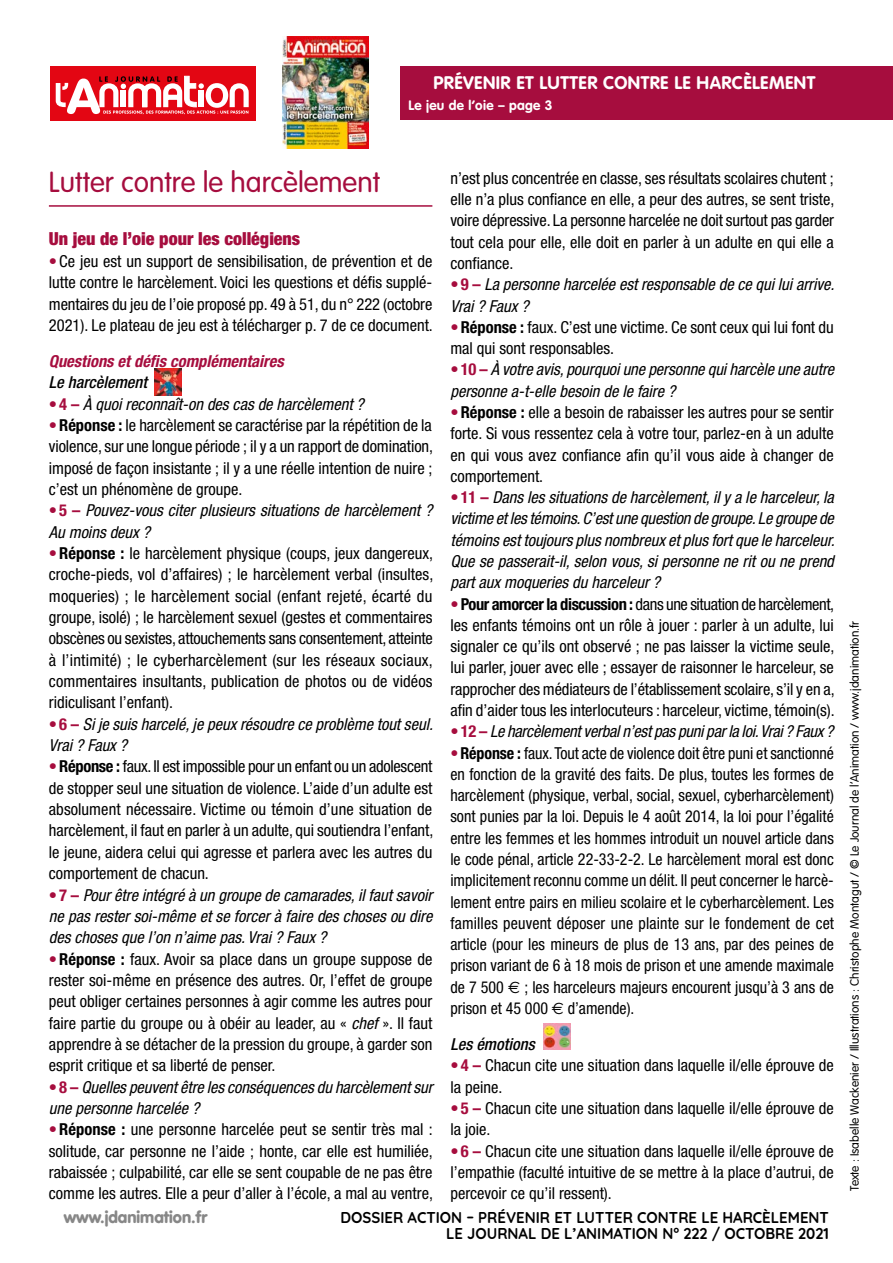
<style>
.page{position:relative;width:893px;height:1263px;background:#fff}
.page>*{position:absolute;margin:0;border:0;box-sizing:border-box;transform-origin:0 0}
.t1{font:300 28.5px "VAG Rounded";color:#a60d3e}
.t2{font:700 18px "VAG Rounded";letter-spacing:.025em;color:#fff}
.t3{font:900 condensed 18px "Helvetica Neue";color:#a60d3e}
.t4{font:condensed 16.5px/21.3px "Helvetica Neue";color:#000;text-align:justify}
.t5{font:italic condensed 16.5px/21.3px "Helvetica Neue";color:#000}
.t6{font:italic 700 condensed 16.5px "Helvetica Neue";color:#a60d3e}
.t7{font:italic 500 condensed 16.5px "Helvetica Neue";color:#000}
.t8{font:900 16.5px "VAG Rounded";color:#878787}
.t9{font:700 15.6px/15.9px "Quicksand";color:#000;text-align:right;scale:.96 1}
.t10{font:700 13.5px "VAG Rounded";letter-spacing:.025em;color:#fff}
.t11{font:300 12px "VAG Rounded";color:#000}
.s1{color:#a60d3e}
.s2{font-weight:700;font-style:normal;color:#a60d3e}
.s3{font-weight:700;color:#a60d3e}
.s4{font-weight:700}
.s5{font-style:italic}
.s6{font-family:"Euro Sans";font-stretch:normal}
</style>
<div class="page">
<hr style="left:49px;top:205px;width:383px;height:2px;background:#a60d3e">
<div style="left:50px;top:66px;width:205px;height:54px;background:#e30613"></div>
<svg style="left:55px;top:76px;width:194px;height:38px"></svg>
<div style="left:400px;top:66px;width:493px;height:54px;background:#a60d3e"></div>
<img style="left:282px;top:36px;width:86px;height:113px">
<img style="left:154px;top:369px;width:27px;height:26px">
<img style="left:543px;top:1023px;width:27px;height:27px">
<p class="t2" style="left:433px;top:72px;width:383px">PRÉVENIR ET LUTTER CONTRE LE HARCÈLEMENT</p>
<p class="t10" style="left:408px;top:97px;width:146px">Le jeu de l’oie – page 3</p>
<h1 class="t1" style="left:49px;top:166px;width:333px">Lutter contre le harcèlement</h1>
<p class="t3" style="left:49px;top:228px;width:253px">Un jeu de l’oie pour les collégiens</p>
<p class="t4" style="left:49px;top:250px;width:386px"><span class="s1">•</span>Ce jeu est un support de sensibilisation, de prévention et de lutte contre le harcèlement. Voici les questions et défis supplé&shy;mentaires du jeu de l’oie proposé pp. 49 à 51, du n° 222 (octobre 2021). Le plateau de jeu est à télécharger p. 7 de ce document.</p>
<p class="t6" style="left:49px;top:351px;width:236px">Questions et défis complémentaires</p>
<p class="t7" style="left:49px;top:373px;width:100px">Le harcèlement</p>
<p class="t5" style="left:49px;top:393px;width:317px"><span class="s2">•4 –</span> À quoi reconnaît-on des cas de harcèlement ?</p>
<p class="t4" style="left:49px;top:414px;width:386px"><span class="s3">•</span><span class="s4">Réponse :</span> le harcèlement se caractérise par la répétition de la violence, sur une longue période ; il y a un rapport de domination, imposé de façon insistante ; il y a une réelle intention de nuire ; c’est un phénomène de groupe.</p>
<p class="t5" style="left:49px;top:500px;width:385px"><span class="s2">•5 –</span> Pouvez-vous citer plusieurs situations de harcèlement ?<br>Au moins deux ?</p>
<p class="t4" style="left:49px;top:542px;width:386px"><span class="s3">•</span><span class="s4">Réponse :</span> le harcèlement physique (coups, jeux dangereux, croche-pieds, vol d’affaires) ; le harcèlement verbal (insultes, moqueries) ; le harcèlement social (enfant rejeté, écarté du groupe, isolé) ; le harcèlement sexuel (gestes et commentaires obscènes ou sexistes, attouchements sans consentement, atteinte à l’intimité) ; le cyberharcèlement (sur les réseaux sociaux, commentaires insultants, publication de photos ou de vidéos ridiculisant l’enfant).</p>
<p class="t5" style="left:49px;top:713px;width:386px"><span class="s2">•6 –</span> Si je suis harcelé, je peux résoudre ce problème tout seul.<br>Vrai ? Faux ?</p>
<p class="t4" style="left:49px;top:756px;width:386px"><span class="s3">•</span><span class="s4">Réponse :</span> faux. Il est impossible pour un enfant ou un adolescent de stopper seul une situation de violence. L’aide d’un adulte est absolument nécessaire. Victime ou témoin d’une situation de harcèlement, il faut en parler à un adulte, qui soutiendra l’enfant, le jeune, aidera celui qui agresse et parlera avec les autres du comportement de chacun.</p>
<p class="t5" style="left:49px;top:884px;width:385px;text-align:justify"><span class="s2">•7 –</span> Pour être intégré à un groupe de camarades, il faut savoir ne pas rester soi-même et se forcer à faire des choses ou dire des choses que l’on n’aime pas. Vrai ? Faux ?</p>
<p class="t4" style="left:49px;top:948px;width:385px"><span class="s3">•</span><span class="s4">Réponse :</span> faux. Avoir sa place dans un groupe suppose de rester soi-même en présence des autres. Or, l’effet de groupe peut obliger certaines personnes à agir comme les autres pour faire partie du groupe ou à obéir au leader, au « <span class="s5">chef</span> ». Il faut apprendre à se détacher de la pression du groupe, à garder son esprit critique et sa liberté de penser.</p>
<p class="t5" style="left:49px;top:1076px;width:385px"><span class="s2">• 8 –</span> Quelles peuvent être les conséquences du harcèlement sur une personne harcelée ?</p>
<p class="t4" style="left:49px;top:1118px;width:386px"><span class="s3">•</span><span class="s4">Réponse :</span> une personne harcelée peut se sentir très mal : solitude, car personne ne l’aide ; honte, car elle est humiliée, rabaissée ; culpabilité, car elle se sent coupable de ne pas être comme les autres. Elle a peur d’aller à l’école, a mal au ventre,</p>
<p class="t4" style="left:450px;top:167px;width:386px">n’est plus concentrée en classe, ses résultats scolaires chutent ; elle n’a plus confiance en elle, a peur des autres, se sent triste, voire dépressive. La personne harcelée ne doit surtout pas garder tout cela pour elle, elle doit en parler à un adulte en qui elle a confiance.</p>
<p class="t5" style="left:450px;top:274px;width:386px"><span class="s2">• 9 –</span> La personne harcelée est responsable de ce qui lui arrive.<br>Vrai ? Faux ?</p>
<p class="t4" style="left:450px;top:316px;width:385px"><span class="s3">•</span><span class="s4">Réponse :</span> faux. C’est une victime. Ce sont ceux qui lui font du mal qui sont responsables.</p>
<p class="t5" style="left:450px;top:359px;width:385px"><span class="s2">• 10 –</span> À votre avis, pourquoi une personne qui harcèle une autre personne a-t-elle besoin de le faire ?</p>
<p class="t4" style="left:450px;top:401px;width:385px"><span class="s3">•</span><span class="s4">Réponse :</span> elle a besoin de rabaisser les autres pour se sentir forte. Si vous ressentez cela à votre tour, parlez-en à un adulte en qui vous avez confiance afin qu’il vous aide à changer de comportement.</p>
<p class="t5" style="left:450px;top:486px;width:386px;text-align:justify"><span class="s2">• 11 –</span> Dans les situations de harcèlement, il y a le harceleur, la victime et les témoins. C’est une question de groupe. Le groupe de témoins est toujours plus nombreux et plus fort que le harceleur.<br>Que se passerait-il, selon vous, si personne ne rit ou ne prend part aux moqueries du harceleur ?</p>
<p class="t4" style="left:450px;top:593px;width:386px"><span class="s3">•</span><span class="s4">Pour amorcer la discussion :</span> dans une situation de harcèlement, les enfants témoins ont un rôle à jouer : parler à un adulte, lui signaler ce qu’ils ont observé ; ne pas laisser la victime seule, lui parler, jouer avec elle ; essayer de raisonner le harceleur, se rapprocher des médiateurs de l’établissement scolaire, s’il y en a, afin d’aider tous les interlocuteurs : harceleur, victime, témoin(s).</p>
<p class="t5" style="left:450px;top:721px;width:385px"><span class="s2">• 12 –</span> Le harcèlement verbal n’est pas puni par la loi. Vrai ? Faux ?</p>
<p class="t4" style="left:450px;top:742px;width:385px"><span class="s3">•</span><span class="s4">Réponse :</span> faux. Tout acte de violence doit être puni et sanctionné en fonction de la gravité des faits. De plus, toutes les formes de harcèlement (physique, verbal, social, sexuel, cyberharcèlement) sont punies par la loi. Depuis le 4 août 2014, la loi pour l’égalité entre les femmes et les hommes introduit un nouvel article dans le code pénal, article 22-33-2-2. Le harcèlement moral est donc implicitement reconnu comme un délit. Il peut concerner le harcè&shy;lement entre pairs en milieu scolaire et le cyberharcèlement. Les familles peuvent déposer une plainte sur le fondement de cet article (pour les mineurs de plus de 13 ans, par des peines de prison variant de 6 à 18 mois de prison et une amende maximale de 7 500 <span class="s6">E</span> ; les harceleurs majeurs encourent jusqu’à 3 ans de prison et 45 000 <span class="s6">E</span> d’amende).</p>
<p class="t7" style="left:450px;top:1034px;width:86px">Les émotions</p>
<p class="t4" style="left:450px;top:1055px;width:385px"><span class="s3">• 4 –</span> Chacun cite une situation dans laquelle il/elle éprouve de la peine.</p>
<p class="t4" style="left:450px;top:1097px;width:385px"><span class="s3">• 5 –</span> Chacun cite une situation dans laquelle il/elle éprouve de la joie.</p>
<p class="t4" style="left:450px;top:1140px;width:385px"><span class="s3">• 6 –</span> Chacun cite une situation dans laquelle il/elle éprouve de l’empathie (faculté intuitive de se mettre à la place d’autrui, de percevoir ce qu’il ressent).</p>
<p class="t8" style="left:64px;top:1207px;width:145px">www.jdanimation.fr</p>
<p class="t9" style="left:341px;top:1208px;width:510px">DOSSIER ACTION – PRÉVENIR ET LUTTER CONTRE LE HARCÈLEMENT<br>LE JOURNAL DE L’ANIMATION N° 222 / OCTOBRE 2021</p>
<p class="t11" style="left:848px;top:1191px;width:571px;rotate:-90deg">Texte : Isabelle Wackenier / Illustrations : Christophe Montagut / © Le Journal de l’Animation / www.jdanimation.fr</p>
</div>
